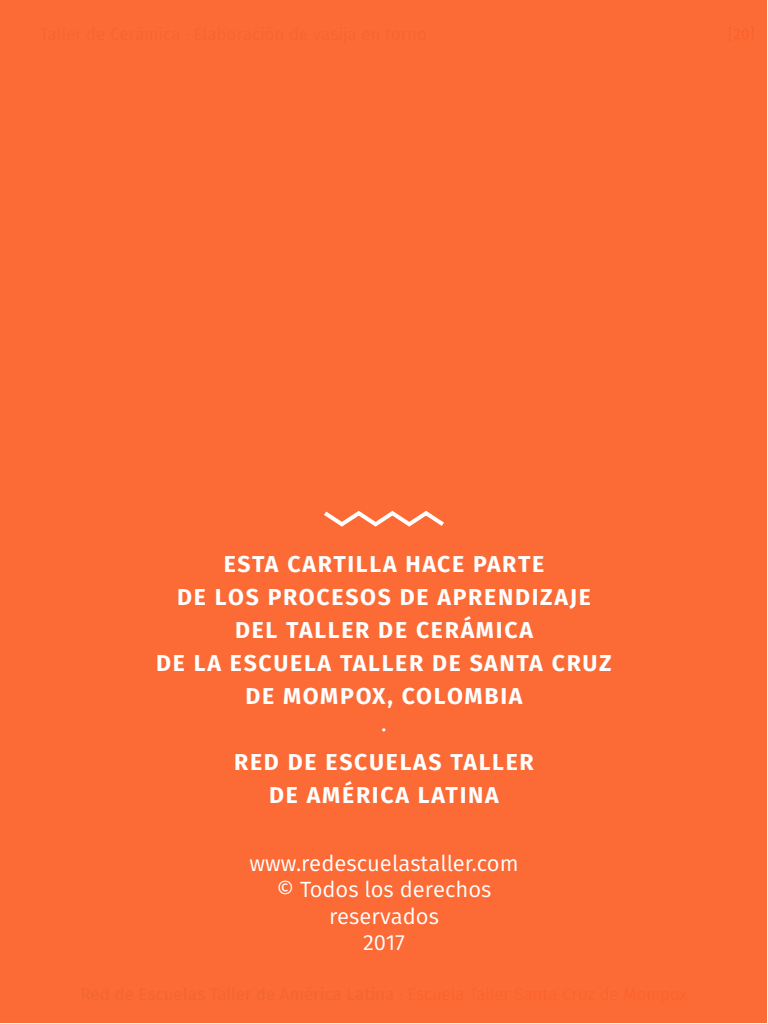
<style>
.page{position:relative;width:768px;height:1024px;background:#fc6a35}
.page>*{position:absolute;margin:0;border:0;box-sizing:border-box;transform-origin:0 0}
.t1{font:700 23px/33px "Fira Sans";letter-spacing:.075em;color:#fff;text-align:center}
.t2{font:23px "Fira Sans";color:#fff}
.t3{font:22px/26.4px "Fira Sans";color:#fff;text-align:center}
</style>
<div class="page">
<svg style="left:324px;top:510px;width:120px;height:17px"></svg>
<p class="t1" style="left:156px;top:545px;width:457px">ESTA CARTILLA HACE PARTE<br>DE LOS PROCESOS DE APRENDIZAJE<br>DEL TALLER DE CERÁMICA<br>DE LA ESCUELA TALLER DE SANTA CRUZ<br>DE MOMPOX, COLOMBIA</p>
<p class="t2" style="left:381px;top:711px;width:7px">∙</p>
<p class="t1" style="left:234px;top:743px;width:301px">RED DE ESCUELAS TALLER<br>DE AMÉRICA LATINA</p>
<p class="t3" style="left:249px;top:849px;width:271px">www.redescuelastaller.com © Todos los derechos reservados<br>2017</p>
</div>
